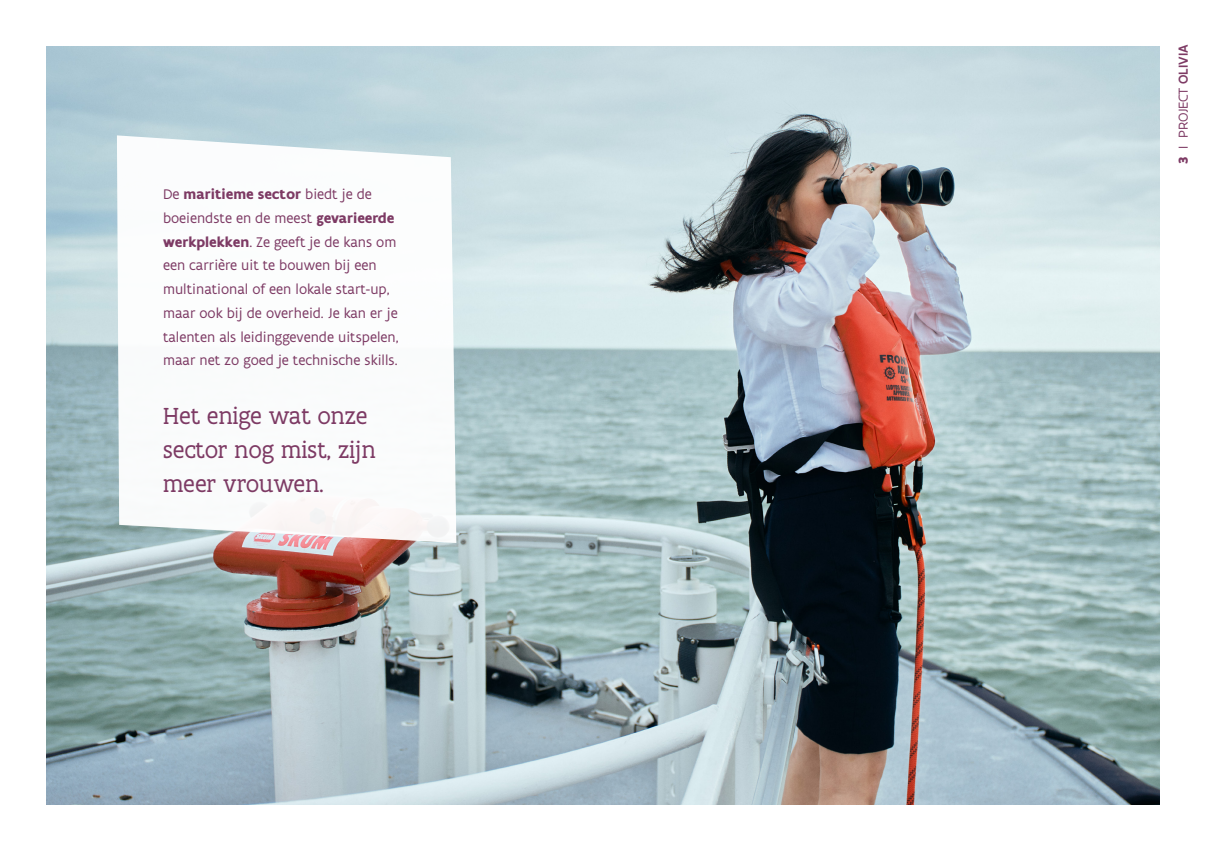
<style>
.page{position:relative;width:1205px;height:851px;background:#fff}
.page>*{position:absolute;margin:0;border:0;box-sizing:border-box;transform-origin:0 0}
.t1{font:25px/33.8px "Flanders Art Serif Pro";color:#7d3a64}
.Intro{font:15px/23.8px "Flanders Art Sans Pro";color:#7d3a64}
.t2{font:14px "Flanders Art Sans Pro";letter-spacing:-.01em;color:#7d3a64}
.s1{font-weight:700}
.s2{font-weight:500}
</style>
<div class="page">
<img style="left:46px;top:46px;width:1114px;height:758px">
<svg style="left:117px;top:135px;width:339px;height:408px"></svg>
<p class="Intro" style="left:163px;top:182px;width:237px">De <span class="s1">maritieme sector</span> biedt je de boeiendste en de meest <span class="s1">gevarieerde werkplekken</span>. Ze geeft je de kans om een carrière uit te bouwen bij een multinational of een lokale start-up, maar ook bij de overheid. Je kan er je talenten als leidinggevende uitspelen, maar net zo goed je technische skills.</p>
<p class="t1" style="left:163px;top:400px;width:214px">Het enige wat onze sector nog mist, zijn meer vrouwen.</p>
<p class="t2" style="left:1174px;top:164px;width:121px;rotate:-90deg"><span class="s1">3</span> I PROJECT <span class="s2">OLIVIA</span></p>
</div>
